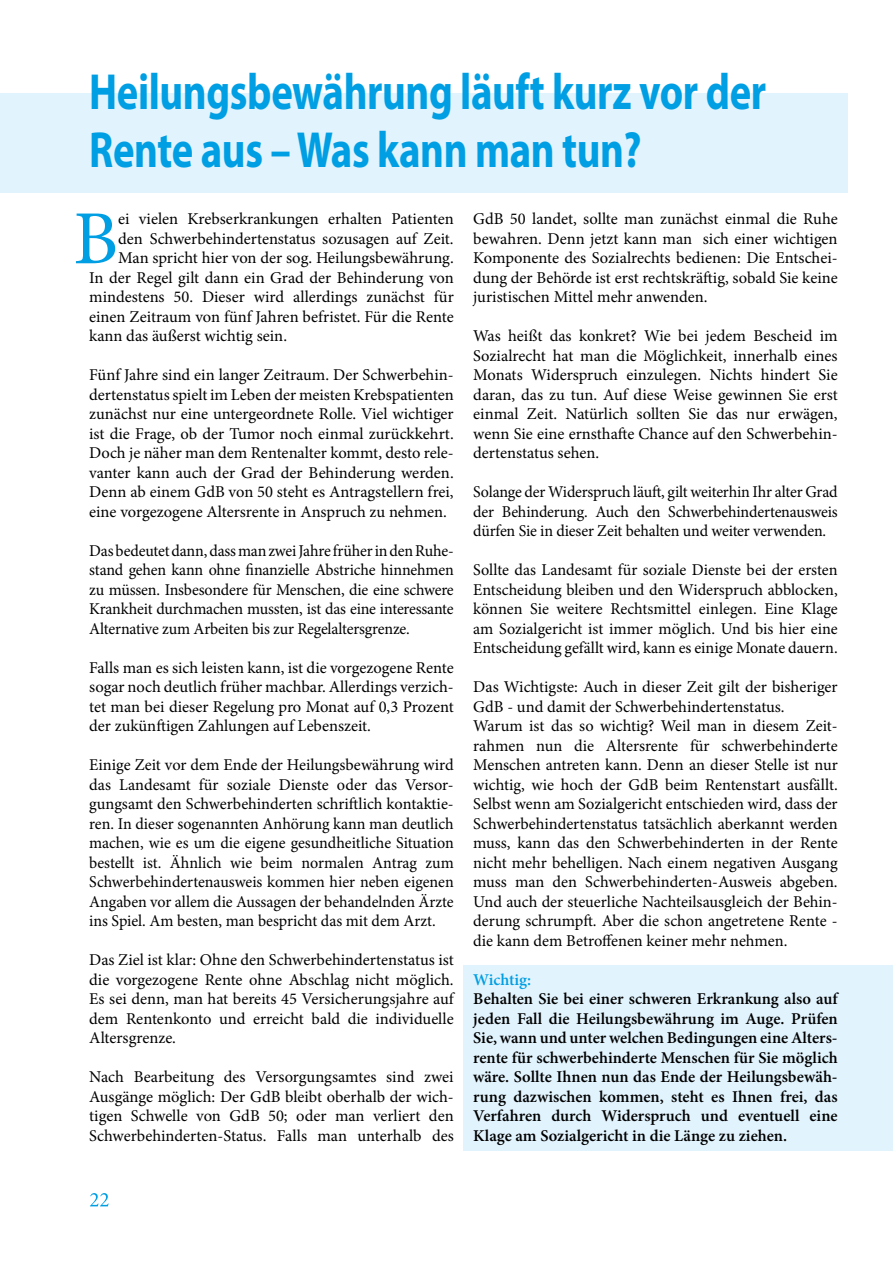
<style>
.page{position:relative;width:893px;height:1263px;background:#fff}
.page>*{position:absolute;margin:0;border:0;box-sizing:border-box;transform-origin:0 0}
.Initalien-versetzt{font:76.5px "Minion Pro";color:#009ee3}
.Headline-34{font:700 51px/58.5px "Myriad Pro";letter-spacing:-.01em;color:#009ee3;scale:.8 1}
.Grundtext_11{font:16.5px/19.5px "Minion Pro";letter-spacing:-.005em;color:#000;text-align:justify}
.Grundtext-Rahmen{font:600 16.5px/19.5px "Minion Pro";color:#000;text-align:justify}
.Initalien-versetzt-2{font:16.5px "Minion Pro";color:#000}
.Grundtext_11-2{font:600 16.5px "Minion Pro";color:#009ee3}
</style>
<div class="page">
<div style="left:0;top:93px;width:847px;height:100px;background:#e1f3fd"></div>
<div style="left:463px;top:965px;width:430px;height:186px;background:#e1f3fd"></div>
<svg style="left:90px;top:1193px;width:19px;height:13px"></svg>
<p class="Headline-34" style="left:89px;top:61px;width:848px">Heilungsbewährung läuft kurz vor der<br>Rente aus – Was kann man tun?</p>
<p class="Initalien-versetzt" style="left:73px;top:188px;width:46px">B</p>
<p class="Initalien-versetzt-2" style="left:118px;top:208px;width:337px">ei vielen Krebserkrankungen erhalten Patienten</p>
<p class="Initalien-versetzt-2" style="left:118px;top:227px;width:337px">den Schwerbehindertenstatus sozusagen auf Zeit.</p>
<p class="Initalien-versetzt-2" style="left:118px;top:247px;width:337px">Man spricht hier von der sog. Heilungsbewährung.</p>
<p class="Initalien-versetzt-2" style="left:89px;top:266px;width:366px">In der Regel gilt dann ein Grad der Behinderung von</p>
<p class="Initalien-versetzt-2" style="left:89px;top:286px;width:366px">mindestens 50. Dieser wird allerdings zunächst für</p>
<p class="Initalien-versetzt-2" style="left:89px;top:305px;width:366px">einen Zeitraum von fünf Jahren befristet. Für die Rente</p>
<p class="Initalien-versetzt-2" style="left:89px;top:325px;width:199px">kann das äußerst wichtig sein.</p>
<p class="Grundtext_11" style="left:89px;top:365px;width:366px">Fünf Jahre sind ein langer Zeitraum. Der Schwerbehin&shy;dertenstatus spielt im Leben der meisten Krebspatienten zunächst nur eine untergeordnete Rolle. Viel wichtiger ist die Frage, ob der Tumor noch einmal zurückkehrt.<br>Doch je näher man dem Rentenalter kommt, desto rele&shy;vanter kann auch der Grad der Behinderung werden.<br>Denn ab einem GdB von 50 steht es Antragstellern frei, eine vorgezogene Altersrente in Anspruch zu nehmen.</p>
<p class="Grundtext_11" style="left:89px;top:541px;width:366px">Das bedeutet dann, dass man zwei Jahre früher in den Ruhe&shy;stand gehen kann ohne finanzielle Abstriche hinnehmen zu müssen. Insbesondere für Menschen, die eine schwere Krankheit durchmachen mussten, ist das eine interessante Alternative zum Arbeiten bis zur Regelaltersgrenze.</p>
<p class="Grundtext_11" style="left:89px;top:658px;width:366px">Falls man es sich leisten kann, ist die vorgezogene Rente sogar noch deutlich früher machbar. Allerdings verzich&shy;tet man bei dieser Regelung pro Monat auf 0,3 Prozent der zukünftigen Zahlungen auf Lebenszeit.</p>
<p class="Grundtext_11" style="left:89px;top:755px;width:366px">Einige Zeit vor dem Ende der Heilungsbewährung wird das Landesamt für soziale Dienste oder das Versor&shy;gungsamt den Schwerbehinderten schriftlich kontaktie&shy;ren. In dieser sogenannten Anhörung kann man deutlich machen, wie es um die eigene gesundheitliche Situation bestellt ist. Ähnlich wie beim normalen Antrag zum Schwerbehindertenausweis kommen hier neben eigenen Angaben vor allem die Aussagen der behandelnden Ärzte ins Spiel. Am besten, man bespricht das mit dem Arzt.</p>
<p class="Grundtext_11" style="left:89px;top:950px;width:366px">Das Ziel ist klar: Ohne den Schwerbehindertenstatus ist die vorgezogene Rente ohne Abschlag nicht möglich.<br>Es sei denn, man hat bereits 45 Versicherungsjahre auf dem Rentenkonto und erreicht bald die individuelle Altersgrenze.</p>
<p class="Grundtext_11" style="left:89px;top:1067px;width:366px">Nach Bearbeitung des Versorgungsamtes sind zwei Ausgänge möglich: Der GdB bleibt oberhalb der wich&shy;tigen Schwelle von GdB 50; oder man verliert den Schwerbehinderten-Status. Falls man unterhalb des</p>
<p class="Grundtext_11" style="left:473px;top:209px;width:366px">GdB 50 landet, sollte man zunächst einmal die Ruhe bewahren. Denn jetzt kann man sich einer wichtigen Komponente des Sozialrechts bedienen: Die Entschei&shy;dung der Behörde ist erst rechtskräftig, sobald Sie keine juristischen Mittel mehr anwenden.</p>
<p class="Grundtext_11" style="left:473px;top:326px;width:366px">Was heißt das konkret? Wie bei jedem Bescheid im Sozialrecht hat man die Möglichkeit, innerhalb eines Monats Widerspruch einzulegen. Nichts hindert Sie daran, das zu tun. Auf diese Weise gewinnen Sie erst einmal Zeit. Natürlich sollten Sie das nur erwägen, wenn Sie eine ernsthafte Chance auf den Schwerbehin&shy;dertenstatus sehen.</p>
<p class="Grundtext_11" style="left:473px;top:482px;width:366px">Solange der Widerspruch läuft, gilt weiterhin Ihr alter Grad der Behinderung. Auch den Schwerbehindertenausweis dürfen Sie in dieser Zeit behalten und weiter verwenden.</p>
<p class="Grundtext_11" style="left:473px;top:560px;width:366px">Sollte das Landesamt für soziale Dienste bei der ersten Entscheidung bleiben und den Widerspruch abblocken, können Sie weitere Rechtsmittel einlegen. Eine Klage am Sozialgericht ist immer möglich. Und bis hier eine Entscheidung gefällt wird, kann es einige Monate dauern.</p>
<p class="Grundtext_11" style="left:473px;top:677px;width:366px">Das Wichtigste: Auch in dieser Zeit gilt der bisheriger<br>GdB - und damit der Schwerbehindertenstatus.</p>
<p class="Grundtext_11" style="left:473px;top:716px;width:366px">Warum ist das so wichtig? Weil man in diesem Zeit&shy;rahmen nun die Altersrente für schwerbehinderte Menschen antreten kann. Denn an dieser Stelle ist nur wichtig, wie hoch der GdB beim Rentenstart ausfällt.<br>Selbst wenn am Sozialgericht entschieden wird, dass der Schwerbehindertenstatus tatsächlich aberkannt werden muss, kann das den Schwerbehinderten in der Rente nicht mehr behelligen. Nach einem negativen Ausgang muss man den Schwerbehinderten-Ausweis abgeben.<br>Und auch der steuerliche Nachteilsausgleich der Behin&shy;derung schrumpft. Aber die schon angetretene Rente - die kann dem Betroffenen keiner mehr nehmen.</p>
<p class="Grundtext_11-2" style="left:473px;top:968px;width:60px">Wichtig:</p>
<p class="Grundtext-Rahmen" style="left:473px;top:989px;width:366px">Behalten Sie bei einer schweren Erkrankung also auf jeden Fall die Heilungsbewährung im Auge. Prüfen Sie, wann und unter welchen Bedingungen eine Alters&shy;rente für schwerbehinderte Menschen für Sie möglich wäre. Sollte Ihnen nun das Ende der Heilungsbewäh&shy;rung dazwischen kommen, steht es Ihnen frei, das Verfahren durch Widerspruch und eventuell eine Klage am Sozialgericht in die Länge zu ziehen.</p>
</div>
